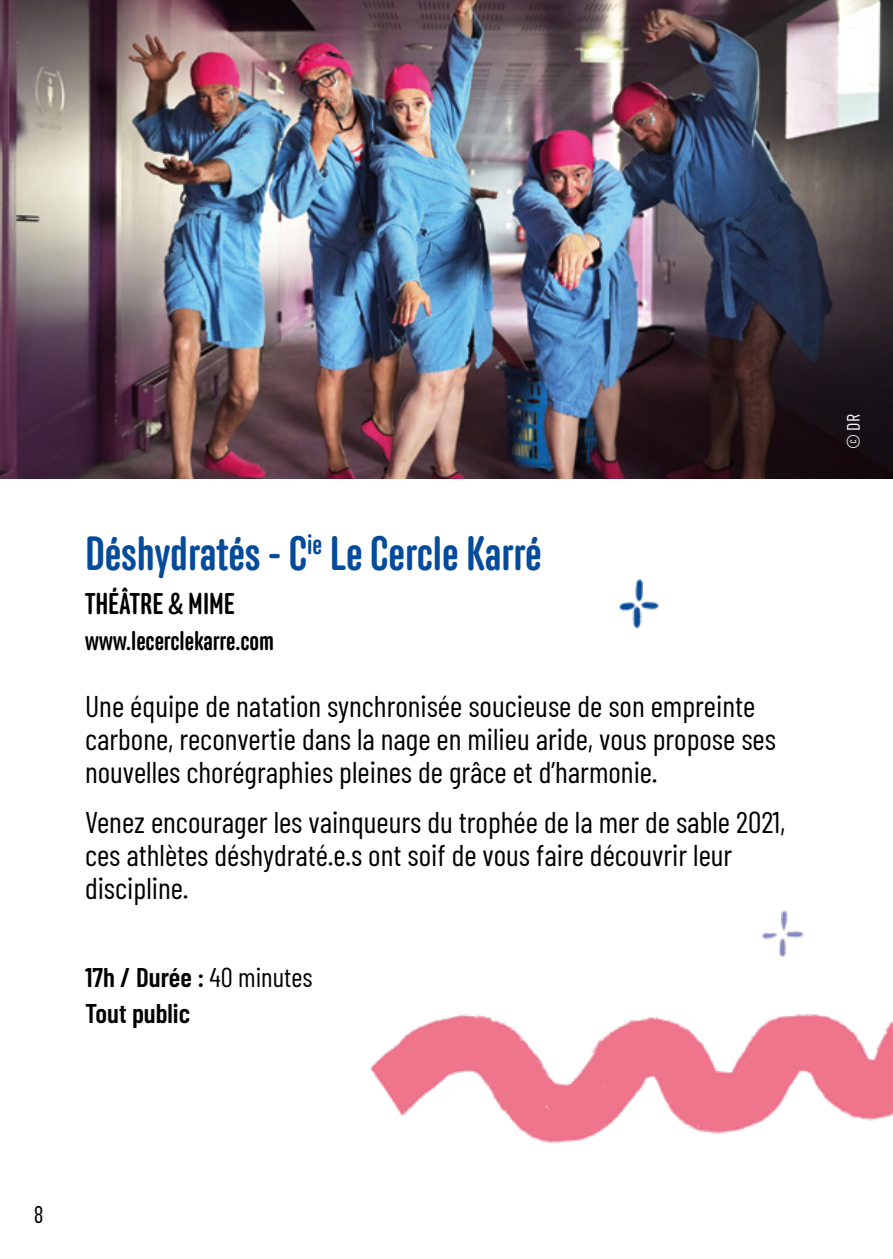
<style>
.page{position:relative;width:893px;height:1259px;background:#fff}
.page>*{position:absolute;margin:0;border:0;box-sizing:border-box;transform-origin:0 0}
.titre{font:500 48px "Anchor";color:#054b9b}
.texte_courant{font:30px/33px "Barlow Condensed";color:#000}
.sous_titre{font:500 30px "Anchor";color:#000}
.heure_et_infos{font:600 27px/36px "Barlow Condensed";color:#000}
.site{font:500 27px "Anchor";color:#000}
.t1{font:500 24px "Korolev Compressed";color:#000}
.credit_photo{font:18px "Barlow Condensed";color:#fff}
.s1{font-weight:400}
</style>
<div class="page">
<img style="left:619px;top:579px;width:40px;height:50px">
<img style="left:762px;top:910px;width:42px;height:47px">
<img style="left:0;top:0;width:892px;height:478px">
<hr style="left:892px;top:0;width:1px;height:478px;background:#ededed">
<img style="left:370px;top:1014px;width:523px;height:130px">
<p class="titre" style="left:85px;top:525px;width:458px">Déshydratés - C<sup>ie</sup> Le Cercle Karré</p>
<p class="sous_titre" style="left:85px;top:586px;width:151px">THÉÂTRE &amp; MIME</p>
<p class="site" style="left:85px;top:625px;width:190px">www.lecerclekarre.com</p>
<p class="texte_courant" style="left:85px;top:688px;width:692px">Une équipe de natation synchronisée soucieuse de son empreinte carbone, reconvertie dans la nage en milieu aride, vous propose ses nouvelles chorégraphies pleines de grâce et d’harmonie.</p>
<p class="texte_courant" style="left:85px;top:804px;width:702px">Venez encourager les vainqueurs du trophée de la mer de sable 2021, ces athlètes déshydraté.e.s ont soif de vous faire découvrir leur discipline.</p>
<p class="heure_et_infos" style="left:85px;top:957px;width:229px">17h / Durée : <span class="s1">40 minutes<br></span>Tout public</p>
<p class="credit_photo" style="left:841px;top:449px;width:36px;rotate:-90deg">© DR</p>
<p class="t1" style="left:34px;top:1201px;width:11px">8</p>
</div>
